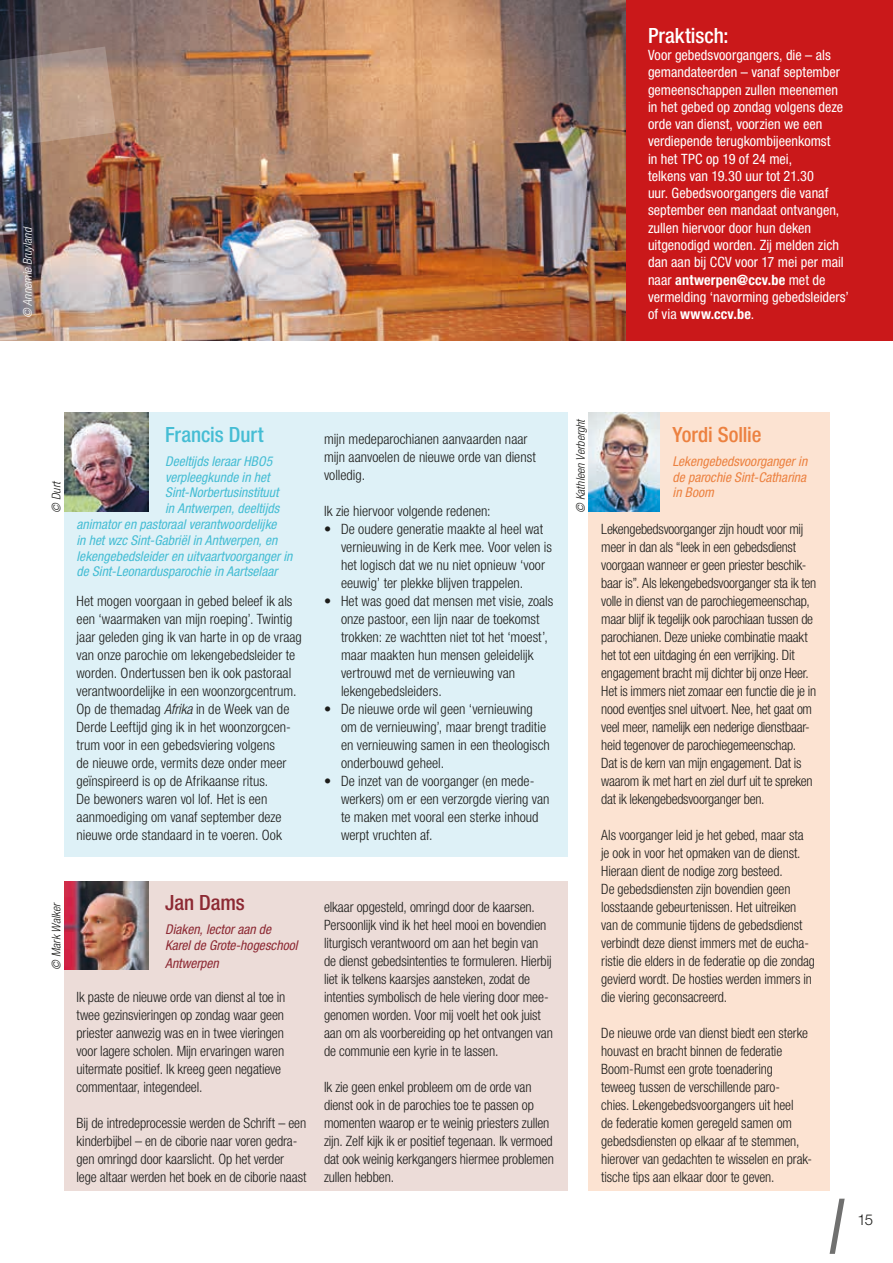
<style>
.page{position:relative;width:893px;height:1263px;background:#fff}
.page>*{position:absolute;margin:0;border:0;box-sizing:border-box;transform-origin:0 0}
.t1{font:500 condensed 21px "Helvetica Neue LT";letter-spacing:-.01em;color:#ec8140}
.t2{font:500 condensed 21px "Helvetica Neue LT";letter-spacing:-.005em;color:#45bdd4}
.t3{font:500 condensed 21px "Helvetica Neue LT";color:#fff}
.t4{font:500 condensed 21px "Helvetica Neue LT";letter-spacing:-.005em;color:#8d2933}
.t5{font:300 15px "Helvetica Neue LT";color:#1d1d1b}
.t6{font:300 condensed 14.25px/18px "Helvetica Neue LT";letter-spacing:-.005em;color:#1d1d1b}
.t7{font:condensed 14.25px/17.2px "Helvetica Neue LT";color:#fff}
.t8{font:italic condensed 13.5px "Helvetica Neue LT";color:#45bdd4}
.t9{font:italic condensed 13.5px/15.8px "Helvetica Neue LT";color:#ec8140;text-align:justify}
.t10{font:italic condensed 13.5px/15.8px "Helvetica Neue LT";letter-spacing:.005em;color:#8d2933}
.t11{font:italic 300 condensed 12px "Helvetica Neue LT";color:#1d1d1b}
.t12{font:italic 300 condensed 12px "Helvetica Neue LT";color:#fff}
.s1{font-weight:700}
.s2{font-style:italic}
</style>
<div class="page">
<svg style="left:830px;top:1199px;width:15px;height:55px"></svg>
<img style="left:116px;top:0;width:511px;height:340px">
<img style="left:0;top:0;width:116px;height:340px">
<div style="left:627px;top:0;width:266px;height:340px;background:#ca181a"></div>
<div style="left:588px;top:412px;width:242px;height:779px;background:#fce3d2"></div>
<div style="left:64px;top:881px;width:503px;height:310px;background:#ecdcd8"></div>
<div style="left:64px;top:412px;width:503px;height:445px;background:#def1f7"></div>
<img style="left:588px;top:412px;width:72px;height:99px">
<img style="left:64px;top:881px;width:84px;height:88px">
<img style="left:64px;top:412px;width:84px;height:99px">
<p class="t12" style="left:21px;top:318px;width:93px;rotate:-90deg">© Annemie Bruyland</p>
<h1 class="t3" style="left:648px;top:23px;width:82px">Praktisch:</h1>
<p class="t7" style="left:648px;top:46px;width:203px">Voor gebedsvoorgangers, die – als gemandateerden – vanaf september gemeenschappen zullen meenemen in het gebed op zondag volgens deze orde van dienst, voorzien we een verdiepende terugkombijeenkomst<br>in het TPC op 19 of 24 mei,<br>telkens van 19.30 uur tot 21.30<br>uur. Gebedsvoorgangers die vanaf september een mandaat ontvangen, zullen hiervoor door hun deken uitgenodigd worden. Zij melden zich dan aan bij CCV voor 17 mei per mail naar <span class="s1">antwerpen@ccv.be</span> met de vermelding ‘navorming gebedsleiders’ of via <span class="s1">www.ccv.be</span>.</p>
<p class="t11" style="left:49px;top:513px;width:33px;rotate:-90deg">© Durt</p>
<h1 class="t2" style="left:165px;top:422px;width:100px">Francis Durt</h1>
<p class="t8" style="left:165px;top:453px;width:109px">Deeltijds leraar HBO5</p>
<p class="t8" style="left:165px;top:469px;width:106px">verpleegkunde in het</p>
<p class="t8" style="left:165px;top:485px;width:115px">Sint-Norbertusinstituut</p>
<p class="t8" style="left:165px;top:501px;width:116px">in Antwerpen, deeltijds</p>
<p class="t8" style="left:77px;top:516px;width:201px">animator en pastoraal verantwoordelijke</p>
<p class="t8" style="left:77px;top:532px;width:202px">in het wzc Sint-Gabriël in Antwerpen, en</p>
<p class="t8" style="left:77px;top:548px;width:217px">lekengebedsleider en uitvaartvoorganger in</p>
<p class="t8" style="left:77px;top:564px;width:202px">de Sint-Leonardusparochie in Aartselaar</p>
<p class="t6" style="left:77px;top:592px;width:227px">Het mogen voorgaan in gebed beleef ik als een ‘waarmaken van mijn roeping’. Twintig jaar geleden ging ik van harte in op de vraag van onze parochie om lekengebedsleider te worden. Ondertussen ben ik ook pastoraal verantwoordelijke in een woonzorgcentrum.<br>Op de themadag <span class="s2">Afrika</span> in de Week van de Derde Leeftijd ging ik in het woonzorgcen&shy;trum voor in een gebedsviering volgens<br>de nieuwe orde, vermits deze onder meer geïnspireerd is op de Afrikaanse ritus.<br>De bewoners waren vol lof. Het is een aanmoediging om vanaf september deze nieuwe orde standaard in te voeren. Ook</p>
<p class="t6" style="left:324px;top:430px;width:213px">mijn medeparochianen aanvaarden naar mijn aanvoelen de nieuwe orde van dienst volledig.</p>
<p class="t6" style="left:324px;top:502px;width:168px">Ik zie hiervoor volgende redenen:</p>
<p class="t6" style="left:341px;top:520px;width:213px;text-indent:-17px">• De oudere generatie maakte al heel wat vernieuwing in de Kerk mee. Voor velen is het logisch dat we nu niet opnieuw ‘voor eeuwig’ ter plekke blijven trappelen.</p>
<p class="t6" style="left:341px;top:592px;width:214px;text-indent:-17px">• Het was goed dat mensen met visie, zoals onze pastoor, een lijn naar de toekomst trokken: ze wachtten niet tot het ‘moest’, maar maakten hun mensen geleidelijk vertrouwd met de vernieuwing van lekengebedsleiders.</p>
<p class="t6" style="left:341px;top:700px;width:210px;text-indent:-17px">• De nieuwe orde wil geen ‘vernieuwing om de vernieuwing’, maar brengt traditie en vernieuwing samen in een theologisch onderbouwd geheel.</p>
<p class="t6" style="left:341px;top:772px;width:210px;text-indent:-17px">• De inzet van de voorganger (en mede&shy;werkers) om er een verzorgde viering van te maken met vooral een sterke inhoud werpt vruchten af.</p>
<p class="t11" style="left:49px;top:969px;width:69px;rotate:-90deg">© Mark Walker</p>
<h1 class="t4" style="left:165px;top:890px;width:81px">Jan Dams</h1>
<p class="t10" style="left:165px;top:921px;width:134px">Diaken, lector aan de<br>Karel de Grote-hogeschool</p>
<p class="t10" style="left:165px;top:955px;width:55px">Antwerpen</p>
<p class="t6" style="left:77px;top:988px;width:210px">Ik paste de nieuwe orde van dienst al toe in twee gezinsvieringen op zondag waar geen priester aanwezig was en in twee vieringen voor lagere scholen. Mijn ervaringen waren uitermate positief. Ik kreeg geen negatieve commentaar, integendeel.</p>
<p class="t6" style="left:77px;top:1114px;width:232px">Bij de intredeprocessie werden de Schrift – een kinderbijbel – en de ciborie naar voren gedra&shy;gen omringd door kaarslicht. Op het verder lege altaar werden het boek en de ciborie naast</p>
<p class="t6" style="left:324px;top:898px;width:230px">elkaar opgesteld, omringd door de kaarsen.<br>Persoonlijk vind ik het heel mooi en bovendien liturgisch verantwoord om aan het begin van de dienst gebedsintenties te formuleren. Hierbij liet ik telkens kaarsjes aansteken, zodat de intenties symbolisch de hele viering door mee&shy;genomen worden. Voor mij voelt het ook juist aan om als voorbereiding op het ontvangen van de communie een kyrie in te lassen.</p>
<p class="t6" style="left:324px;top:1078px;width:231px">Ik zie geen enkel probleem om de orde van dienst ook in de parochies toe te passen op momenten waarop er te weinig priesters zullen zijn. Zelf kijk ik er positief tegenaan. Ik vermoed dat ook weinig kerkgangers hiermee problemen zullen hebben.</p>
<p class="t11" style="left:574px;top:513px;width:96px;rotate:-90deg">© Kathleen Verberght</p>
<h1 class="t1" style="left:673px;top:422px;width:90px">Yordi Sollie</h1>
<p class="t9" style="left:673px;top:453px;width:136px">Lekengebedsvoorganger in de parochie Sint-Catharina in Boom</p>
<p class="t6" style="left:601px;top:520px;width:217px">Lekengebedsvoorganger zijn houdt voor mij meer in dan als “leek in een gebedsdienst voorgaan wanneer er geen priester beschik&shy;baar is”. Als lekengebedsvoorganger sta ik ten volle in dienst van de parochiegemeenschap, maar blijf ik tegelijk ook parochiaan tussen de parochianen. Deze unieke combinatie maakt het tot een uitdaging én een verrijking. Dit engagement bracht mij dichter bij onze Heer.<br>Het is immers niet zomaar een functie die je in nood eventjes snel uitvoert. Nee, het gaat om veel meer, namelijk een nederige dienstbaar&shy;heid tegenover de parochiegemeenschap.<br>Dat is de kern van mijn engagement. Dat is waarom ik met hart en ziel durf uit te spreken dat ik lekengebedsvoorganger ben.</p>
<p class="t6" style="left:601px;top:826px;width:215px">Als voorganger leid je het gebed, maar sta je ook in voor het opmaken van de dienst.<br>Hieraan dient de nodige zorg besteed.<br>De gebedsdiensten zijn bovendien geen losstaande gebeurtenissen. Het uitreiken van de communie tijdens de gebedsdienst verbindt deze dienst immers met de eucha&shy;ristie die elders in de federatie op die zondag gevierd wordt. De hosties werden immers in die viering geconsacreerd.</p>
<p class="t6" style="left:601px;top:1024px;width:212px">De nieuwe orde van dienst biedt een sterke houvast en bracht binnen de federatie Boom-Rumst een grote toenadering<br>teweeg tussen de verschillende paro-<br>chies. Lekengebedsvoorgangers uit heel<br>de federatie komen geregeld samen om gebedsdiensten op elkaar af te stemmen, hierover van gedachten te wisselen en prak&shy;tische tips aan elkaar door te geven.</p>
<p class="t5" style="left:858px;top:1210px;width:17px">15</p>
</div>
